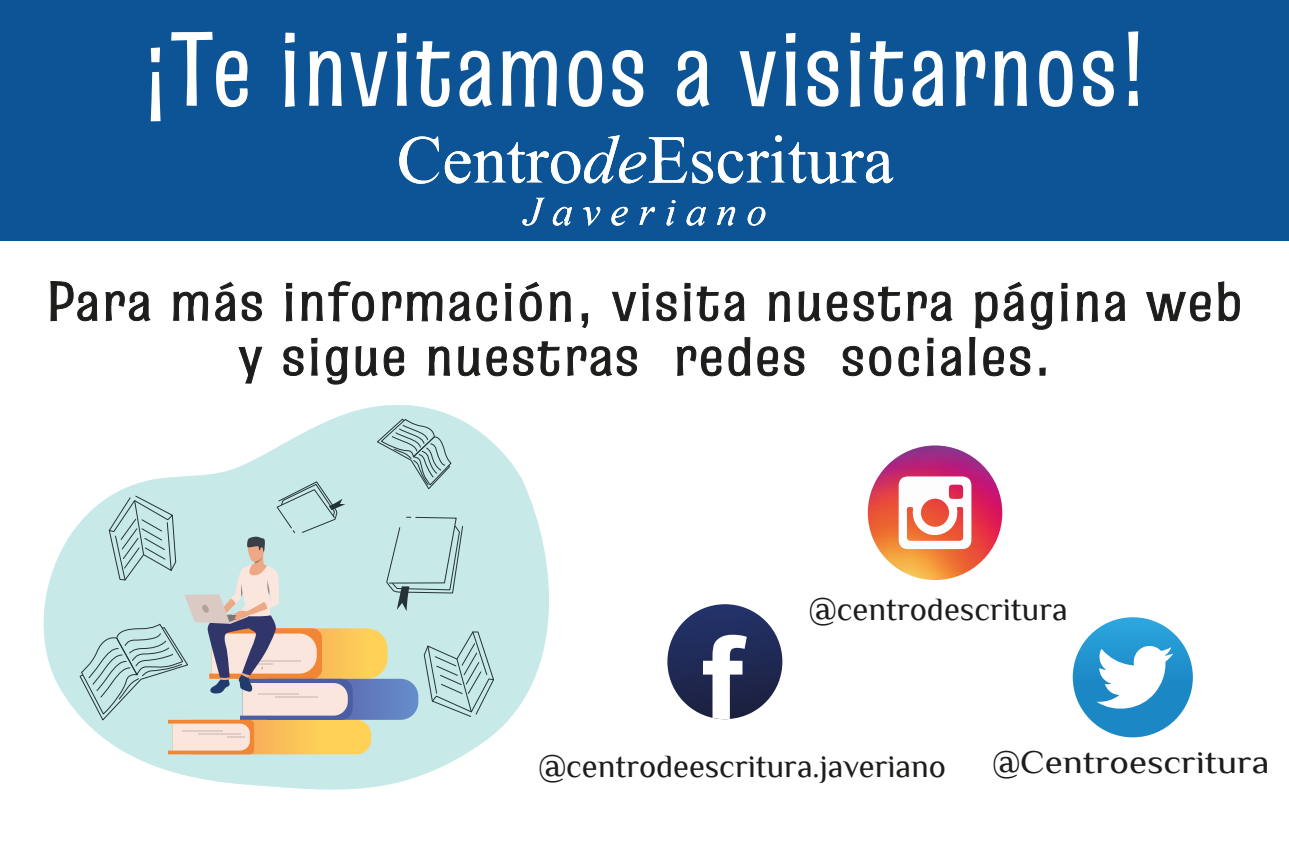
<style>
.page{position:relative;width:1289px;height:854px;background:#fff}
.page>*{position:absolute;margin:0;border:0;box-sizing:border-box;transform-origin:0 0}
.t1{font:500 105px "Truculenta 12 pt";color:#fff}
.t2{font:54px/54.8px "Truculenta 12 pt";color:#1d1d1b;text-align:center;scale:1.26 1}
.t3{font:32.47px "Philosopher";color:#1d1d1b}
.t4{font:32.4px "Philosopher";color:#1d1d1b}
</style>
<div class="page">
<svg style="left:867px;top:445px;width:135px;height:135px;background:#d64e57"></svg>
<svg style="left:898px;top:476px;width:73px;height:73px"></svg>
<div style="left:1072px;top:617px;width:120px;height:120px;background:linear-gradient(to bottom,#2da2db,#1981be);border-radius:60px"></div>
<svg style="left:1096px;top:644px;width:77px;height:65px"></svg>
<svg style="left:667px;top:604px;width:115px;height:115px"></svg>
<div style="left:0;top:0;width:1288px;height:241px;background:#0c5495"></div>
<svg style="left:399px;top:135px;width:494px;height:49px"></svg>
<svg style="left:522px;top:198px;width:23px;height:28px"></svg>
<svg style="left:747px;top:206px;width:18px;height:20px"></svg>
<svg style="left:611px;top:207px;width:17px;height:19px"></svg>
<div style="left:775px;top:135px;width:6px;height:7px;background:#fff;border-radius:50%"></div>
<svg style="left:583px;top:207px;width:17px;height:19px"></svg>
<svg style="left:639px;top:206px;width:16px;height:19px"></svg>
<svg style="left:666px;top:200px;width:9px;height:26px"></svg>
<svg style="left:717px;top:206px;width:18px;height:20px"></svg>
<svg style="left:552px;top:206px;width:20px;height:20px"></svg>
<svg style="left:686px;top:206px;width:20px;height:20px"></svg>
<svg style="left:50px;top:281px;width:47px;height:40px"></svg>
<svg style="left:105px;top:291px;width:46px;height:31px"></svg>
<svg style="left:173px;top:291px;width:35px;height:30px"></svg>
<svg style="left:215px;top:281px;width:20px;height:40px"></svg>
<svg style="left:241px;top:291px;width:21px;height:30px"></svg>
<svg style="left:285px;top:282px;width:8px;height:40px"></svg>
<svg style="left:301px;top:281px;width:73px;height:41px"></svg>
<svg style="left:382px;top:291px;width:61px;height:30px"></svg>
<svg style="left:449px;top:291px;width:48px;height:31px"></svg>
<svg style="left:505px;top:283px;width:7px;height:38px"></svg>
<svg style="left:519px;top:281px;width:23px;height:40px"></svg>
<svg style="left:549px;top:291px;width:22px;height:31px"></svg>
<svg style="left:581px;top:313px;width:7px;height:15px"></svg>
<svg style="left:612px;top:291px;width:24px;height:30px"></svg>
<svg style="left:642px;top:283px;width:7px;height:38px"></svg>
<svg style="left:656px;top:291px;width:21px;height:30px"></svg>
<svg style="left:684px;top:282px;width:60px;height:40px"></svg>
<svg style="left:768px;top:291px;width:22px;height:31px"></svg>
<svg style="left:798px;top:291px;width:49px;height:31px"></svg>
<svg style="left:853px;top:286px;width:47px;height:36px"></svg>
<svg style="left:907px;top:291px;width:45px;height:31px"></svg>
<svg style="left:975px;top:291px;width:22px;height:38px"></svg>
<svg style="left:1003px;top:281px;width:20px;height:40px"></svg>
<svg style="left:1030px;top:291px;width:23px;height:39px"></svg>
<svg style="left:1061px;top:282px;width:6px;height:40px"></svg>
<svg style="left:1076px;top:291px;width:22px;height:31px"></svg>
<svg style="left:1104px;top:291px;width:21px;height:30px"></svg>
<svg style="left:1146px;top:291px;width:64px;height:31px"></svg>
<svg style="left:1218px;top:281px;width:22px;height:40px"></svg>
<svg style="left:238px;top:346px;width:25px;height:38px"></svg>
<svg style="left:283px;top:346px;width:21px;height:30px"></svg>
<svg style="left:311px;top:337px;width:7px;height:39px"></svg>
<svg style="left:325px;top:346px;width:23px;height:39px"></svg>
<svg style="left:355px;top:346px;width:49px;height:30px"></svg>
<svg style="left:428px;top:346px;width:22px;height:30px"></svg>
<svg style="left:458px;top:346px;width:49px;height:30px"></svg>
<svg style="left:513px;top:341px;width:47px;height:35px"></svg>
<svg style="left:567px;top:345px;width:70px;height:31px"></svg>
<svg style="left:677px;top:345px;width:44px;height:31px"></svg>
<svg style="left:728px;top:337px;width:22px;height:39px"></svg>
<svg style="left:757px;top:346px;width:21px;height:30px"></svg>
<svg style="left:784px;top:346px;width:20px;height:30px"></svg>
<svg style="left:842px;top:345px;width:21px;height:31px"></svg>
<svg style="left:869px;top:346px;width:22px;height:30px"></svg>
<svg style="left:898px;top:346px;width:21px;height:30px"></svg>
<svg style="left:927px;top:337px;width:7px;height:39px"></svg>
<svg style="left:941px;top:346px;width:20px;height:30px"></svg>
<svg style="left:969px;top:337px;width:6px;height:39px"></svg>
<svg style="left:983px;top:346px;width:47px;height:30px"></svg>
<svg style="left:1039px;top:367px;width:7px;height:9px"></svg>
<svg style="left:44px;top:405px;width:505px;height:384px"></svg>
<svg style="left:79px;top:418px;width:415px;height:336px;background:#c9dcd6"></svg>
<h1 class="t1" style="left:140px;top:3px;width:1009px">¡Te invitamos a visitarnos!</h1>
<p class="t2" style="left:46px;top:274px;width:952px">Para más información, visita nuestra página web y sigue nuestras redes sociales.</p>
<p class="t3" style="left:809px;top:591px;width:260px">@centrodescritura</p>
<p class="t4" style="left:538px;top:749px;width:409px">@centrodeescritura.javeriano</p>
<p class="t4" style="left:992px;top:745px;width:278px">@Centroescritura</p>
</div>
